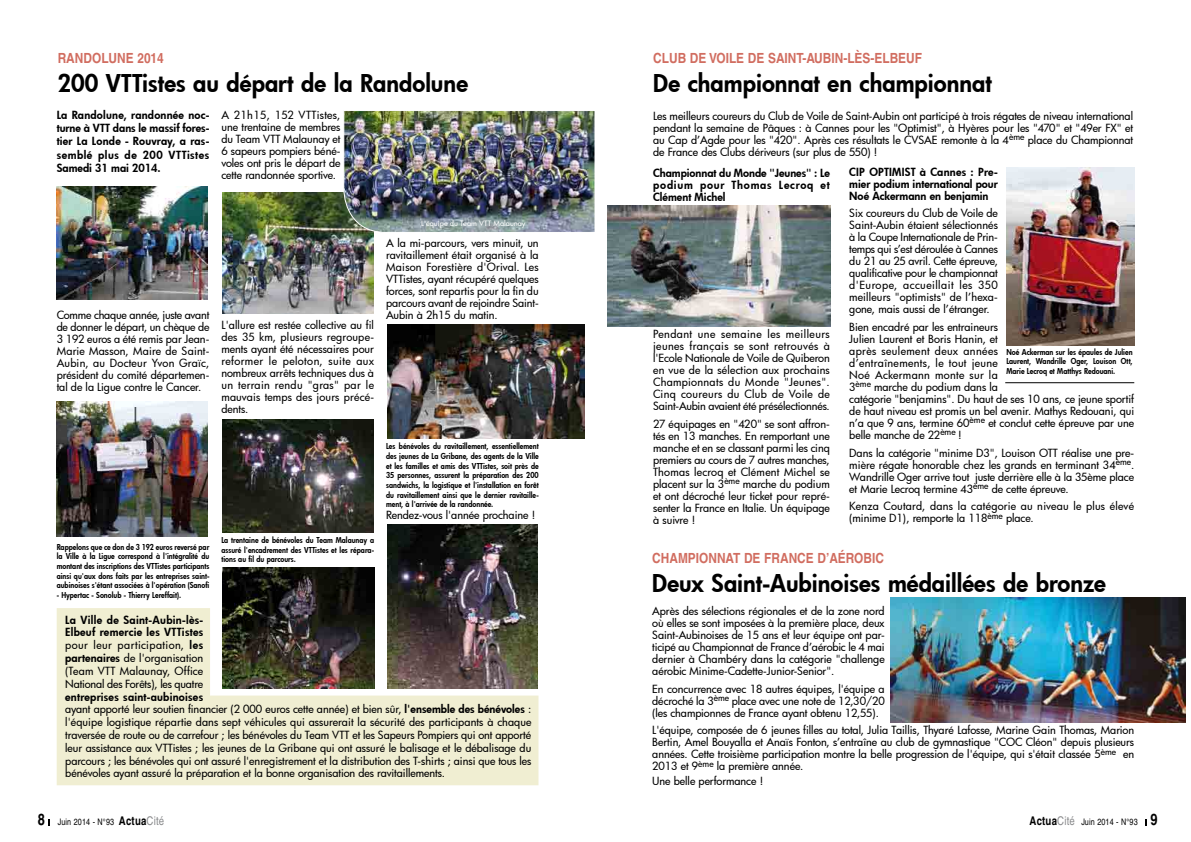
<style>
.page{position:relative;width:1191px;height:842px;background:#fff}
.page>*{position:absolute;margin:0;border:0;box-sizing:border-box;transform-origin:0 0}
.t1{font:800 24px "Futura";color:#000}
.t2{font:700 16px "Helvetica";color:#000;scale:.8 1}
.t3{font:700 14px "Helvetica";color:#d16d60;scale:.85 1}
.t4{font:500 11px/12px "Futura";letter-spacing:-.005em;color:#000;text-align:justify}
.t5{font:800 11px/12px "Futura";color:#000;text-align:justify}
.t6{font:500 11px/12px "Futura";letter-spacing:.015em;color:#000}
.t7{font:9px "Helvetica";letter-spacing:.02em;color:#000;scale:.8 1}
.t8{font:800 8px/9.6px "Futura";color:#000;text-align:justify;scale:.9 1}
.t9{font:500 7.2px "Futura";color:#fff;scale:1.06 1}
.s1{font-weight:800}
.s2{font-weight:700;font-size:12px}
.s3{font-size:12px;color:#87888a}
.s4{font-weight:700;font-size:16px}
</style>
<div class="page">
<img style="left:890px;top:597px;width:295px;height:125px">
<img style="left:222px;top:193px;width:151px;height:120px">
<img style="left:57px;top:186px;width:151px;height:114px">
<img style="left:57px;top:401px;width:151px;height:136px">
<img style="left:387px;top:325px;width:197px;height:113px">
<img style="left:387px;top:524px;width:151px;height:84px">
<img style="left:222px;top:567px;width:153px;height:41px">
<img style="left:222px;top:420px;width:151px;height:113px">
<img style="left:343px;top:111px;width:252px;height:122px">
<svg style="left:57px;top:608px;width:481px;height:177px;background:#c0bda8"></svg>
<img style="left:608px;top:206px;width:223px;height:120px">
<img style="left:1006px;top:167px;width:128px;height:179px">
<hr style="left:1005px;top:382px;width:129px;height:1px;background:#000">
<p class="t3" style="left:58px;top:49px;width:126px">RANDOLUNE 2014</p>
<h1 class="t1" style="left:58px;top:67px;width:412px">200 VTTistes au départ de la Randolune</h1>
<p class="t5" style="left:57px;top:108px;width:154px;line-height:13.2px">La Randolune, randonnée noc&shy;turne à VTT dans le massif fores&shy;tier La Londe - Rouvray, a ras&shy;semblé plus de 200 VTTistes Samedi 31 mai 2014.</p>
<p class="t4" style="left:221px;top:109px;width:121px">A 21h15, 152 VTTistes, une trentaine de membres du Team VTT Malaunay et 6 sapeurs pompiers béné&shy;voles ont pris le départ de cette randonnée sportive.</p>
<p class="t4" style="left:57px;top:308px;width:154px">Comme chaque année, juste avant de donner le départ, un chèque de 3 192 euros a été remis par Jean-Marie Masson, Maire de Saint-Aubin, au Docteur Yvon Graïc, président du comité départemen&shy;tal de la Ligue contre le Cancer.</p>
<p class="t4" style="left:221px;top:318px;width:154px">L'allure est restée collective au fil des 35 km, plusieurs regroupe&shy;ments ayant été nécessaires pour reformer le peloton, suite aux nombreux arrêts techniques dus à un terrain rendu "gras" par le mauvais temps des jours précé&shy;dents.</p>
<p class="t9" style="left:421px;top:218px;width:100px">L'équipe du Team VTT Malaunay</p>
<p class="t4" style="left:386px;top:237px;width:154px">A la mi-parcours, vers minuit, un ravitaillement était organisé à la Maison Forestière d'Orival. Les VTTistes, ayant récupéré quelques forces, sont repartis pour la fin du parcours avant de rejoindre Saint-Aubin à 2h15 du matin.</p>
<p class="t8" style="left:57px;top:542px;width:171px">Rappelons que ce don de 3 192 euros reversé par la Ville à la Ligue correspond à l'intégralité du montant des inscriptions des VTTistes participants ainsi qu'aux dons faits par les entreprises saint&shy;aubinoises s'étant associées à l'opération (Sanofi</p>
<p class="t8" style="left:57px;top:590px;width:140px">- Hypertac - Sonolub - Thierry Lereffait).</p>
<p class="t8" style="left:221px;top:535px;width:171px">La trentaine de bénévoles du Team Malaunay a assuré l'encadrement des VTTistes et les répara&shy;tions au fil du parcours.</p>
<p class="t8" style="left:386px;top:442px;width:171px">Les bénévoles du ravitaillement, essentiellement des jeunes de La Gribane, des agents de la Ville et les familles et amis des VTTistes, soit près de 35 personnes, assurent la préparation des 200 sandwichs, la logistique et l'installation en forêt du ravitaillement ainsi que le dernier ravitaille&shy;ment, à l'arrivée de la randonnée.</p>
<p class="t4" style="left:386px;top:509px;width:151px">Rendez-vous l'année prochaine !</p>
<p class="t4" style="left:65px;top:613px;width:140px;line-height:12.8px"><span class="s1">La Ville de Saint-Aubin-lès-Elbeuf remercie les VTTistes </span>pour leur participation, <span class="s1">les partenaires</span> de l'organisation (Team VTT Malaunay, Office National des Forêts), les quatre</p>
<p class="t4" style="left:65px;top:690px;width:468px;line-height:12.8px;text-align:left"><span class="s1">entreprises saint-aubinoises<br></span>ayant apporté leur soutien financier (2 000 euros cette année) et bien sûr, <span class="s1">l'ensemble des bénévoles</span> : l'équipe logistique répartie dans sept véhicules qui assurerait la sécurité des participants à chaque traversée de route ou de carrefour ; les bénévoles du Team VTT et les Sapeurs Pompiers qui ont apporté leur assistance aux VTTistes ; les jeunes de La Gribane qui ont assuré le balisage et le débalisage du parcours ; les bénévoles qui ont assuré l'enregistrement et la distribution des T-shirts ; ainsi que tous les bénévoles ayant assuré la préparation et la bonne organisation des ravitaillements.</p>
<h2 class="t2" style="left:38px;top:810px;width:10px">8</h2>
<p class="t7" style="left:58px;top:817px;width:135px">Juin 2014 - N°93 <span class="s2">ACTUA</span><span class="s3">Cité</span></p>
<p class="t3" style="left:653px;top:49px;width:318px">CLUB DE VOILE DE SAINT-AUBIN-LÈS-ELBEUF</p>
<h1 class="t1" style="left:653px;top:67px;width:340px">De championnat en championnat</h1>
<p class="t4" style="left:653px;top:110px;width:481px">Les meilleurs coureurs du Club de Voile de Saint-Aubin ont participé à trois régates de niveau international pendant la semaine de Pâques : à Cannes pour les "Optimist", à Hyères pour les "470" et "49er FX" et au Cap d’Agde pour les "420". Après ces résultats le CVSAE remonte à la 4<sup>ème</sup> place du Championnat de France des Clubs dériveurs (sur plus de 550) !</p>
<p class="t5" style="left:849px;top:165px;width:150px">CIP OPTIMIST à Cannes : Pre&shy;mier podium international pour Noé Ackermann en benjamin</p>
<p class="t4" style="left:849px;top:207px;width:150px">Six coureurs du Club de Voile de Saint-Aubin étaient sélectionnés à la Coupe Internationale de Prin&shy;temps qui s’est déroulée à Cannes du 21 au 25 avril. Cette épreuve, qualificative pour le championnat d'Europe, accueillait les 350 meilleurs "optimists" de l’hexa&shy;gone, mais aussi de l’étranger.</p>
<p class="t4" style="left:849px;top:321px;width:286px;text-align:left">Bien encadré par les entraineurs<br>Julien Laurent et Boris Hanin, et<br>après seulement deux années<br>d’entraînements, le tout jeune<br>Noé Ackermann monte sur la<br>3<sup>ème</sup> marche du podium dans la<br>catégorie "benjamins". Du haut de ses 10 ans, ce jeune sportif de haut niveau est promis un bel avenir. Mathys Redouani, qui n’a que 9 ans, termine 60<sup>ème</sup> et conclut cette épreuve par une belle manche de 22<sup>ème</sup> !</p>
<p class="t4" style="left:849px;top:446px;width:286px">Dans la catégorie "minime D3", Louison OTT réalise une pre&shy;mière régate honorable chez les grands en terminant 34<sup>ème</sup>.<br>Wandrille Oger arrive tout juste derrière elle à la 35ème place et Marie Lecroq termine 43<sup>ème</sup> de cette épreuve.</p>
<p class="t6" style="left:849px;top:500px;width:286px">Kenza Coutard, dans la catégorie au niveau le plus élevé (minime D1), remporte la 118<sup>ème</sup> place.</p>
<p class="t5" style="left:653px;top:166px;width:178px">Championnat du Monde "Jeunes" : Le podium pour Thomas Lecroq et Clément Michel</p>
<p class="t4" style="left:653px;top:328px;width:178px">Pendant une semaine les meilleurs jeunes français se sont retrouvés à l'Ecole Nationale de Voile de Quiberon en vue de la sélection aux prochains Championnats du Monde "Jeunes".<br>Cinq coureurs du Club de Voile de Saint-Aubin avaient été présélectionnés.</p>
<p class="t4" style="left:653px;top:418px;width:178px">27 équipages en "420" se sont affron&shy;tés en 13 manches. En remportant une manche et en se classant parmi les cinq premiers au cours de 7 autres manches, Thomas lecroq et Clément Michel se placent sur la 3<sup>ème</sup> marche du podium et ont décroché leur ticket pour repré&shy;senter la France en Italie. Un équipage à suivre !</p>
<p class="t3" style="left:652px;top:549px;width:274px">CHAMPIONNAT DE FRANCE D’AÉROBIC</p>
<h1 class="t1" style="left:652px;top:567px;width:455px">Deux Saint-Aubinoises médaillées de bronze</h1>
<p class="t4" style="left:652px;top:605px;width:234px">Après des sélections régionales et de la zone nord où elles se sont imposées à la première place, deux Saint-Aubinoises de 15 ans et leur équipe ont par&shy;ticipé au Championnat de France d’aérobic le 4 mai dernier à Chambéry dans la catégorie "challenge aérobic Minime-Cadette-Junior-Senior".</p>
<p class="t4" style="left:652px;top:682px;width:234px">En concurrence avec 18 autres équipes, l'équipe a décroché la 3<sup>ème</sup> place avec une note de 12,30/20 (les championnes de France ayant obtenu 12,55).</p>
<p class="t4" style="left:652px;top:724px;width:483px">L'équipe, composée de 6 jeunes filles au total, Julia Taillis, Thyaré Lafosse, Marine Gain Thomas, Marion Bertin, Amel Bouyalla et Anaïs Fonton, s’entraîne au club de gymnastique "COC Cléon" depuis plusieurs années. Cette troisième participation montre la belle progression de l'équipe, qui s'était classée 5<sup>ème</sup> en 2013 et 9<sup>ème</sup> la première année.</p>
<p class="t4" style="left:652px;top:775px;width:112px">Une belle performance !</p>
<p class="t8" style="left:1006px;top:347px;width:142px">Noé Ackerman sur les épaules de Julien Laurent, Wandrille Oger, Louison Ott, Marie Lecroq et Matthys Redouani.</p>
<p class="t7" style="left:1029px;top:817px;width:161px"><span class="s2">ACTUA</span><span class="s3">Cité</span> Juin 2014 - N°93 <span class="s4">9</span></p>
</div>
